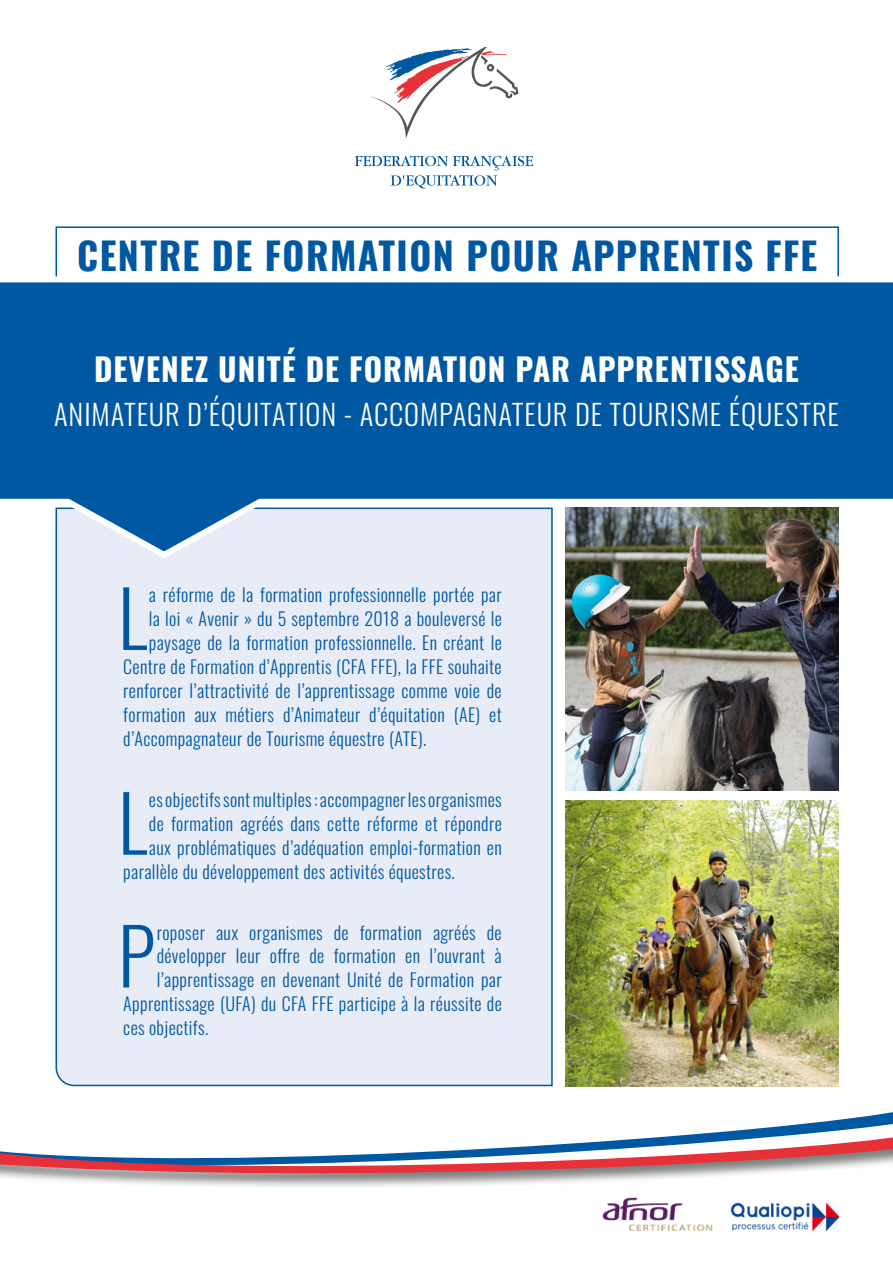
<style>
.page{position:relative;width:893px;height:1263px;background:#fff}
.page>*{position:absolute;margin:0;border:0;box-sizing:border-box;transform-origin:0 0}
.t1{font:300 77.25px "Oswald";color:#0058a2}
.t2{font:700 37.5px "Oswald";letter-spacing:.04em;color:#0058a2}
.t3{font:700 31.5px "Oswald";letter-spacing:.03em;color:#fff}
.t4{font:300 28.5px "Oswald";letter-spacing:.03em;color:#fff}
.t5{font:300 18px "Oswald";letter-spacing:.02em;color:#0058a2}
</style>
<div class="page">
<div style="left:55px;top:563px;width:498px;height:524px;background:#e8ecf7"></div>
<svg style="left:55px;top:226px;width:784px;height:47px"></svg>
<svg style="left:697px;top:1112px;width:196px;height:22px"></svg>
<svg style="left:0;top:1134px;width:893px;height:53px"></svg>
<svg style="left:371px;top:48px;width:147px;height:90px"></svg>
<svg style="left:355px;top:155px;width:178px;height:34px"></svg>
<img style="left:566px;top:801px;width:273px;height:285px">
<img style="left:566px;top:563px;width:273px;height:227px">
<svg style="left:0;top:273px;width:893px;height:290px;background:#2f73ac"></svg>
<img style="left:602px;top:1197px;width:238px;height:35px">
<h2 class="t2" style="left:77px;top:223px;width:742px">CENTRE DE FORMATION POUR APPRENTIS FFE</h2>
<h3 class="t3" style="left:94px;top:341px;width:706px">DEVENEZ UNITÉ DE FORMATION PAR APPRENTISSAGE</h3>
<h3 class="t4" style="left:54px;top:389px;width:786px">ANIMATEUR D’ÉQUITATION - ACCOMPAGNATEUR DE TOURISME ÉQUESTRE</h3>
<h1 class="t1" style="left:118px;top:550px;width:31px">L</h1>
<p class="t5" style="left:149px;top:579px;width:354px">a réforme de la formation professionnelle portée par</p>
<p class="t5" style="left:149px;top:603px;width:354px">la loi « Avenir » du 5 septembre 2018 a bouleversé le</p>
<p class="t5" style="left:149px;top:627px;width:354px">paysage de la formation professionnelle. En créant le</p>
<p class="t5" style="left:123px;top:651px;width:380px">Centre de Formation d’Apprentis (CFA FFE), la FFE souhaite</p>
<p class="t5" style="left:123px;top:674px;width:380px">renforcer l’attractivité de l’apprentissage comme voie de</p>
<p class="t5" style="left:123px;top:698px;width:380px">formation aux métiers d’Animateur d’équitation (AE) et</p>
<p class="t5" style="left:123px;top:722px;width:305px">d’Accompagnateur de Tourisme équestre (ATE).</p>
<h1 class="t1" style="left:118px;top:754px;width:31px">L</h1>
<p class="t5" style="left:149px;top:783px;width:354px">es objectifs sont multiples : accompagner les organismes</p>
<p class="t5" style="left:149px;top:807px;width:354px">de formation agréés dans cette réforme et répondre</p>
<p class="t5" style="left:149px;top:831px;width:354px">aux problématiques d’adéquation emploi-formation en</p>
<p class="t5" style="left:123px;top:855px;width:333px">parallèle du développement des activités équestres.</p>
<h1 class="t1" style="left:118px;top:887px;width:39px">P</h1>
<p class="t5" style="left:157px;top:916px;width:347px">roposer aux organismes de formation agréés de</p>
<p class="t5" style="left:157px;top:940px;width:347px">développer leur offre de formation en l’ouvrant à</p>
<p class="t5" style="left:157px;top:964px;width:347px">l’apprentissage en devenant Unité de Formation par</p>
<p class="t5" style="left:123px;top:988px;width:380px">Apprentissage (UFA) du CFA FFE participe à la réussite de</p>
<p class="t5" style="left:123px;top:1012px;width:86px">ces objectifs.</p>
</div>
